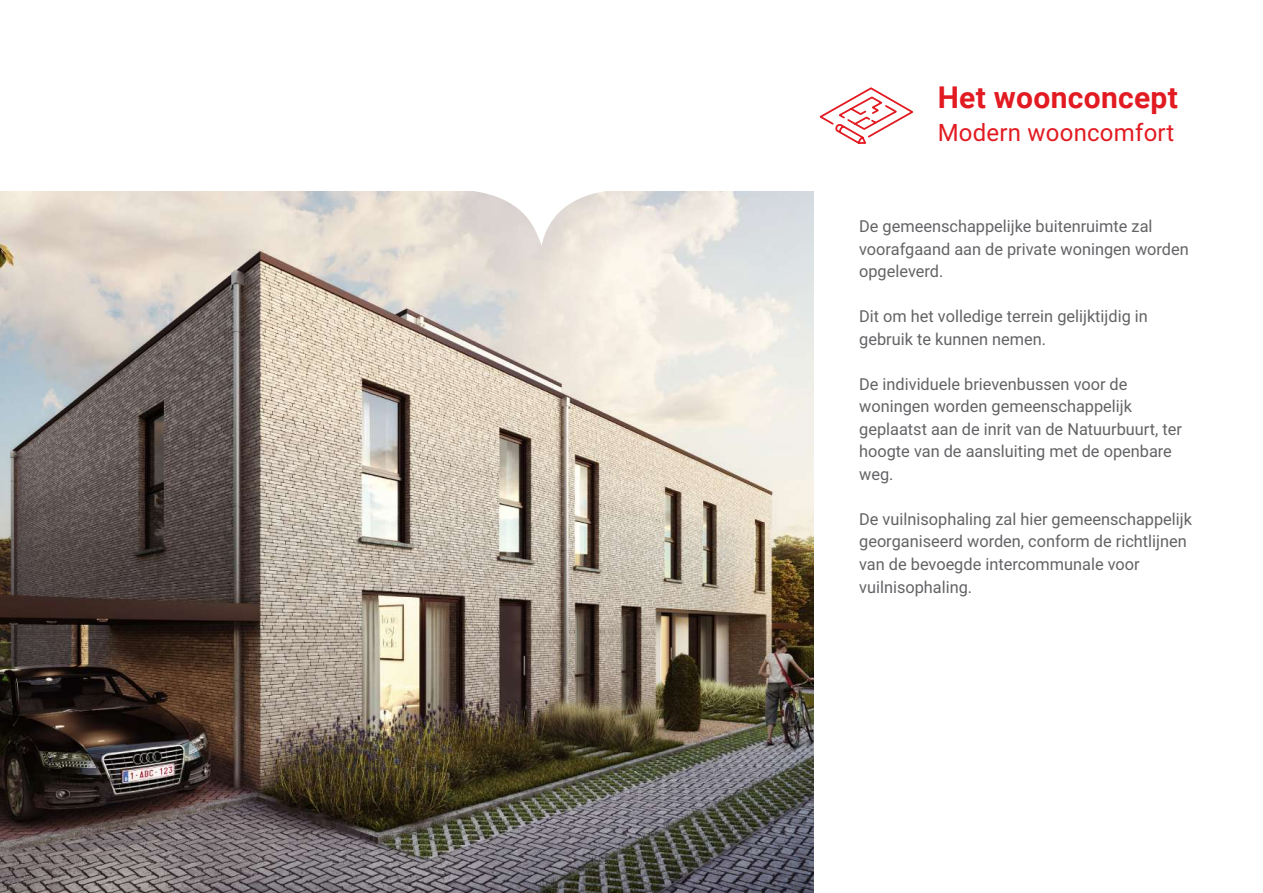
<style>
.page{position:relative;width:1263px;height:893px;background:#fff}
.page>*{position:absolute;margin:0;border:0;box-sizing:border-box;transform-origin:0 0}
.t1{font:700 30px "Roboto";letter-spacing:.01em;color:#e21a21}
.t2{font:24px "Roboto";letter-spacing:.01em;color:#e21a21}
.t3{font:16.5px/22.5px "Roboto";color:#636366}
</style>
<div class="page">
<svg style="left:819px;top:87px;width:95px;height:57px"></svg>
<img style="left:0;top:191px;width:814px;height:702px">
<svg style="left:463px;top:191px;width:157px;height:55px"></svg>
<h1 class="t1" style="left:938px;top:76px;width:242px">Het woonconcept</h1>
<h2 class="t2" style="left:938px;top:115px;width:238px">Modern wooncomfort</h2>
<p class="t3" style="left:859px;top:215px;width:331px">De gemeenschappelijke buitenruimte zal voorafgaand aan de private woningen worden opgeleverd.</p>
<p class="t3" style="left:859px;top:305px;width:290px">Dit om het volledige terrein gelijktijdig in gebruik te kunnen nemen.</p>
<p class="t3" style="left:859px;top:372px;width:324px">De individuele brievenbussen voor de woningen worden gemeenschappelijk geplaatst aan de inrit van de Natuurbuurt, ter hoogte van de aansluiting met de openbare weg.</p>
<p class="t3" style="left:859px;top:507px;width:334px">De vuilnisophaling zal hier gemeenschappelijk georganiseerd worden, conform de richtlijnen van de bevoegde intercommunale voor vuilnisophaling.</p>
</div>
